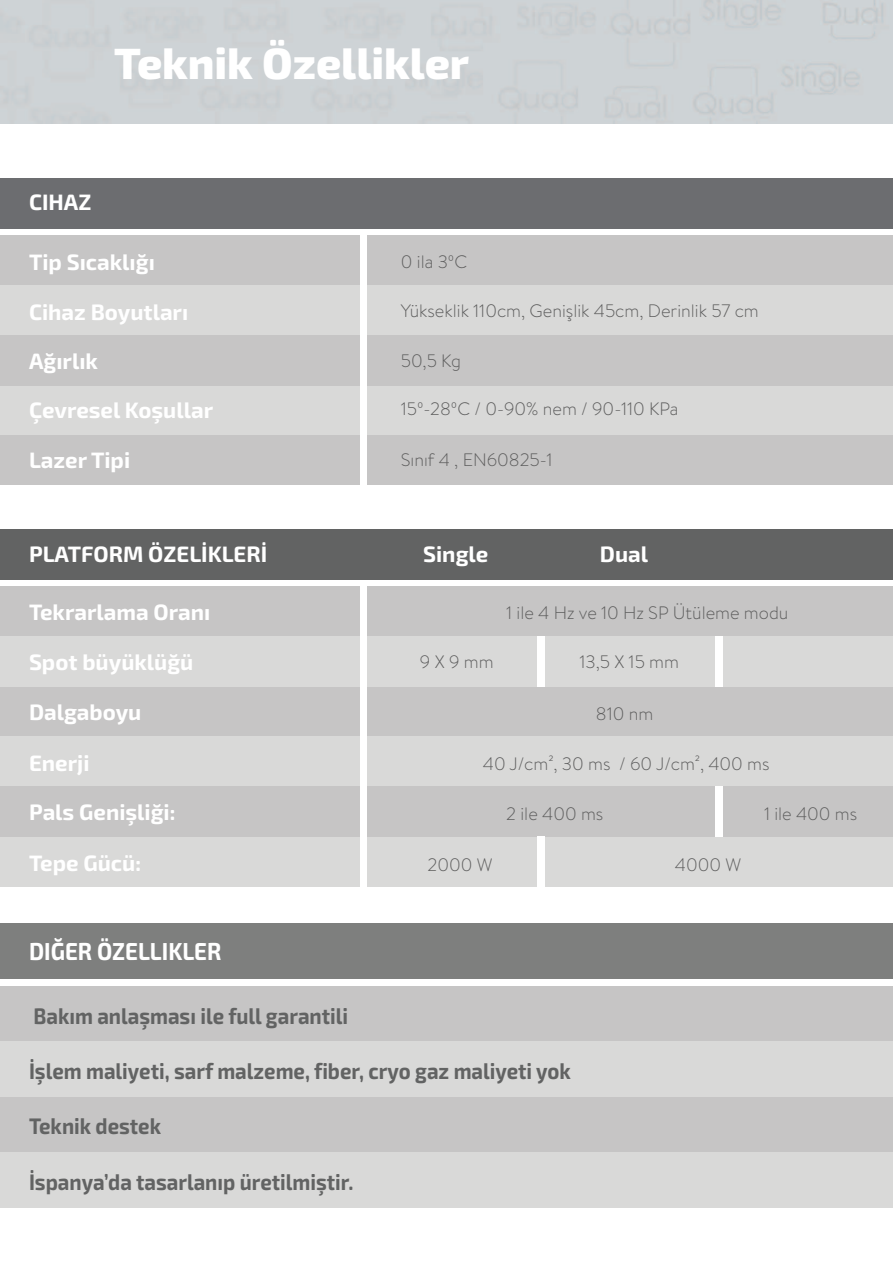
<style>
.page{position:relative;width:893px;height:1263px;background:#fff}
.page>*{position:absolute;margin:0;border:0;box-sizing:border-box;transform-origin:0 0}
.t1{font:800 43.8px "Exo 2";color:#fff}
.t2{font:700 24.6px "Exo 2";color:#fff;scale:.91 1}
.t3{font:700 22.5px "Exo 2";color:#626363;scale:.91 1}
.t4{font:700 22.35px "Exo 2";color:#fff}
.t5{font:300 18px "Brandon Text";color:#5d5d5d}
</style>
<div class="page">
<div style="left:0;top:179px;width:893px;height:50px;background:#6c6d70"></div>
<div style="left:0;top:236px;width:360px;height:50px;background:#c6c5c5"></div>
<div style="left:367px;top:236px;width:526px;height:50px;background:#c6c5c5"></div>
<div style="left:0;top:435px;width:360px;height:50px;background:#c6c5c5"></div>
<div style="left:367px;top:435px;width:526px;height:50px;background:#c6c5c5"></div>
<div style="left:0;top:286px;width:360px;height:50px;background:#d9d9d8"></div>
<div style="left:0;top:384px;width:360px;height:51px;background:#d9d9d8"></div>
<div style="left:367px;top:286px;width:526px;height:50px;background:#d9d9d8"></div>
<div style="left:367px;top:384px;width:526px;height:51px;background:#d9d9d8"></div>
<div style="left:0;top:335px;width:360px;height:51px;background:#c6c5c5"></div>
<div style="left:367px;top:335px;width:526px;height:51px;background:#c6c5c5"></div>
<div style="left:0;top:529px;width:893px;height:51px;background:#626363"></div>
<div style="left:0;top:837px;width:360px;height:50px;background:#d9d9d8"></div>
<div style="left:0;top:687px;width:360px;height:50px;background:#c6c5c5"></div>
<div style="left:367px;top:837px;width:526px;height:50px;background:#d9d9d8"></div>
<div style="left:367px;top:687px;width:526px;height:50px;background:#c6c5c5"></div>
<div style="left:0;top:737px;width:360px;height:50px;background:#d9d9d8"></div>
<div style="left:0;top:787px;width:360px;height:50px;background:#c6c5c5"></div>
<div style="left:367px;top:737px;width:526px;height:50px;background:#d9d9d8"></div>
<div style="left:367px;top:787px;width:526px;height:50px;background:#c6c5c5"></div>
<div style="left:0;top:586px;width:360px;height:50px;background:#c6c5c5"></div>
<div style="left:367px;top:586px;width:526px;height:50px;background:#c6c5c5"></div>
<div style="left:0;top:636px;width:360px;height:51px;background:#d9d9d8"></div>
<div style="left:367px;top:636px;width:526px;height:51px;background:#d9d9d8"></div>
<div style="left:0;top:924px;width:893px;height:55px;background:#7e7f7e"></div>
<div style="left:0;top:1097px;width:893px;height:55px;background:#c6c5c5"></div>
<div style="left:0;top:1152px;width:893px;height:55px;background:#d9d9d8"></div>
<div style="left:0;top:986px;width:893px;height:56px;background:#c6c5c5"></div>
<div style="left:0;top:1042px;width:893px;height:55px;background:#d9d9d8"></div>
<div style="left:537px;top:636px;width:8px;height:51px;background:#fff"></div>
<div style="left:537px;top:837px;width:8px;height:50px;background:#fff"></div>
<div style="left:715px;top:636px;width:7px;height:51px;background:#fff"></div>
<div style="left:715px;top:787px;width:7px;height:50px;background:#fff"></div>
<h1 class="t1" style="left:114px;top:39px;width:356px">Teknik Özellikler</h1>
<p class="t4" style="left:29px;top:194px;width:64px">CIHAZ</p>
<p class="t4" style="left:29px;top:254px;width:127px">Tip Sıcaklığı</p>
<p class="t4" style="left:29px;top:304px;width:161px">Cihaz Boyutları</p>
<p class="t5" style="left:401px;top:255px;width:68px">0 ila 3ºC</p>
<p class="t5" style="left:401px;top:304px;width:359px">Yükseklik 110cm, Genişlik 45cm, Derinlik 57 cm</p>
<p class="t4" style="left:29px;top:353px;width:70px">Ağırlık</p>
<p class="t5" style="left:401px;top:354px;width:62px">50,5 Kg</p>
<p class="t4" style="left:29px;top:402px;width:186px">Çevresel Koşullar</p>
<p class="t4" style="left:29px;top:452px;width:103px">Lazer Tipi</p>
<p class="t5" style="left:401px;top:403px;width:279px">15º-28ºC / 0-90% nem / 90-110 KPa</p>
<p class="t5" style="left:401px;top:453px;width:153px">Sınıf 4 , EN60825-1</p>
<p class="t4" style="left:29px;top:546px;width:240px">PLATFORM ÖZELİKLERİ</p>
<p class="t4" style="left:423px;top:546px;width:67px">Single</p>
<p class="t4" style="left:600px;top:546px;width:50px">Dual</p>
<p class="t4" style="left:29px;top:604px;width:183px">Tekrarlama Oranı</p>
<p class="t4" style="left:29px;top:654px;width:166px">Spot büyüklüğü</p>
<p class="t4" style="left:29px;top:704px;width:114px">Dalgaboyu</p>
<p class="t4" style="left:29px;top:755px;width:62px">Enerji</p>
<p class="t4" style="left:29px;top:804px;width:148px">Pals Genişliği:</p>
<p class="t5" style="left:506px;top:606px;width:284px">1 ile 4 Hz ve 10 Hz SP Ütüleme modu</p>
<p class="t5" style="left:420px;top:655px;width:75px">9 X 9 mm</p>
<p class="t5" style="left:579px;top:655px;width:101px">13,5 X 15 mm</p>
<p class="t5" style="left:596px;top:707px;width:59px">810 nm</p>
<p class="t5" style="left:483px;top:757px;width:288px">40 J/cm², 30 ms / 60 J/cm², 400 ms</p>
<p class="t5" style="left:506px;top:807px;width:99px">2 ile 400 ms</p>
<p class="t5" style="left:764px;top:807px;width:95px">1 ile 400 ms</p>
<p class="t4" style="left:29px;top:855px;width:114px">Tepe Gücü:</p>
<p class="t5" style="left:427px;top:858px;width:67px">2000 W</p>
<p class="t5" style="left:675px;top:858px;width:68px">4000 W</p>
<h2 class="t2" style="left:29px;top:942px;width:213px">DIĞER ÖZELLIKLER</h2>
<p class="t3" style="left:33px;top:1008px;width:347px">Bakım anlaşması ile full garantili</p>
<p class="t3" style="left:29px;top:1063px;width:597px">İşlem maliyeti, sarf malzeme, fiber, cryo gaz maliyeti yok</p>
<p class="t3" style="left:29px;top:1118px;width:147px">Teknik destek</p>
<p class="t3" style="left:29px;top:1173px;width:358px">İspanya’da tasarlanıp üretilmiştir.</p>
</div>
